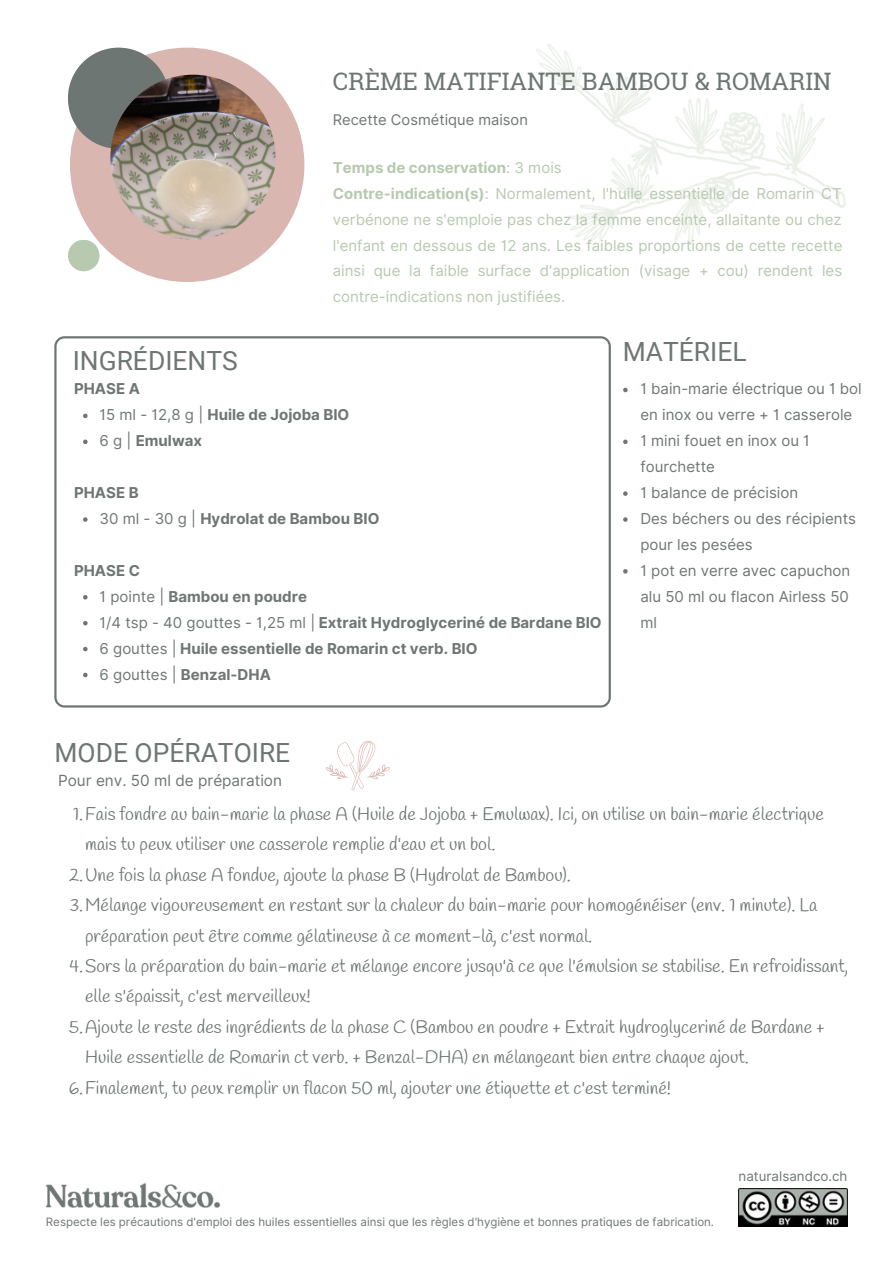
<style>
.page{position:relative;width:894px;height:1264px;background:#fff}
.page>*{position:absolute;margin:0;border:0;box-sizing:border-box;transform-origin:0 0}
.t1{font:26.4px "Roboto";color:#6e7673}
.t2{font:24px "Roboto Slab";color:#6e7673}
.t3{font:18px "Handlee";color:#6e7673}
.t4{font:15.3px "Inter";color:#6e7673}
.t5{font:15px/26px "Inter";color:#b7c9af}
.t6{font:700 15px/26px "Inter";color:#6e7673}
.t7{font:15px/26px "Inter";color:#6e7673}
.t8{font:14.7px "Inter";color:#6e7673}
.t9{font:13.35px "Inter";color:#6e7673}
.t10{font:11.55px "Inter";color:#6e7673}
.s1{font-weight:700}
.s2{font-weight:400}
</style>
<div class="page">
<svg style="left:54px;top:336px;width:556px;height:371px"></svg>
<div style="left:70px;top:48px;width:234px;height:234px;background:#dab6b1;border-radius:50%"></div>
<div style="left:68px;top:48px;width:101px;height:101px;background:#6e7673;border-radius:50%"></div>
<img style="left:110px;top:75px;width:165px;height:165px;border-radius:50%">
<img style="left:536px;top:44px;width:310px;height:201px">
<svg style="left:325px;top:741px;width:64px;height:49px"></svg>
<img style="left:46px;top:1183px;width:174px;height:24px">
<div style="left:68px;top:240px;width:31px;height:31px;background:#b7c9af;border-radius:50%"></div>
<img style="left:738px;top:1188px;width:109px;height:38px">
<svg style="left:83px;top:413px;width:5px;height:5px"></svg>
<svg style="left:83px;top:439px;width:5px;height:5px"></svg>
<svg style="left:83px;top:517px;width:5px;height:5px"></svg>
<svg style="left:83px;top:595px;width:5px;height:4px"></svg>
<svg style="left:83px;top:621px;width:5px;height:4px"></svg>
<svg style="left:83px;top:647px;width:5px;height:4px"></svg>
<svg style="left:83px;top:672px;width:5px;height:5px"></svg>
<svg style="left:623px;top:388px;width:4px;height:4px"></svg>
<svg style="left:623px;top:439px;width:4px;height:5px"></svg>
<svg style="left:623px;top:491px;width:4px;height:5px"></svg>
<svg style="left:623px;top:517px;width:4px;height:5px"></svg>
<svg style="left:623px;top:569px;width:4px;height:4px"></svg>
<h2 class="t2" style="left:333px;top:65px;width:500px">CRÈME MATIFIANTE BAMBOU &amp; ROMARIN</h2>
<p class="t8" style="left:333px;top:109px;width:196px">Recette Cosmétique maison</p>
<p class="t5" style="left:333px;top:154px;width:511px"><span class="s1">Temps de conservation</span>: 3 mois<br><span class="s1">Contre-indication(s)</span>: Normalement, l'huile essentielle de Romarin CT verbénone ne s'emploie pas chez la femme enceinte, allaitante ou chez l'enfant en dessous de 12 ans. Les faibles proportions de cette recette ainsi que la faible surface d'application (visage + cou) rendent les contre-indications non justifiées.</p>
<h1 class="t1" style="left:73px;top:341px;width:166px">INGRÉDIENTS</h1>
<h1 class="t1" style="left:622px;top:333px;width:125px">MATÉRIEL</h1>
<p class="t6" style="left:74px;top:376px;width:67px">PHASE A</p>
<p class="t6" style="left:100px;top:402px;width:251px"><span class="s2">15 ml - 12,8 g |</span> Huile de Jojoba BIO<br><span class="s2">6 g |</span> Emulwax</p>
<p class="t6" style="left:74px;top:480px;width:66px">PHASE B</p>
<p class="t6" style="left:100px;top:506px;width:281px"><span class="s2">30 ml - 30 g |</span> Hydrolat de Bambou BIO</p>
<p class="t6" style="left:74px;top:557px;width:67px">PHASE C</p>
<p class="t6" style="left:100px;top:583px;width:503px"><span class="s2">1 pointe |</span> Bambou en poudre<br><span class="s2">1/4 tsp - 40 gouttes - 1,25 ml |</span> Extrait Hydroglyceriné de Bardane BIO <span class="s2">6 gouttes |</span> Huile essentielle de Romarin ct verb. BIO<br><span class="s2">6 gouttes |</span> Benzal-DHA</p>
<h1 class="t1" style="left:54px;top:734px;width:237px">MODE OPÉRATOIRE</h1>
<p class="t4" style="left:58px;top:769px;width:225px">Pour env. 50 ml de préparation</p>
<p class="t7" style="left:640px;top:376px;width:223px">1 bain-marie électrique ou 1 bol en inox ou verre + 1 casserole<br>1 mini fouet en inox ou 1 fourchette<br>1 balance de précision<br>Des béchers ou des récipients pour les pesées<br>1 pot en verre avec capuchon alu 50 ml ou flacon Airless 50 ml</p>
<p class="t3" style="left:73px;top:803px;width:752px">1.Fais fondre au bain-marie la phase A (Huile de Jojoba + Emulwax). Ici, on utilise un bain-marie électrique</p>
<p class="t3" style="left:85px;top:833px;width:411px">mais tu peux utiliser une casserole remplie d'eau et un bol.</p>
<p class="t3" style="left:69px;top:863px;width:503px">2.Une fois la phase A fondue, ajoute la phase B (Hydrolat de Bambou).</p>
<p class="t3" style="left:70px;top:894px;width:748px">3.Mélange vigoureusement en restant sur la chaleur du bain-marie pour homogénéiser (env. 1 minute). La</p>
<p class="t3" style="left:85px;top:924px;width:508px">préparation peut être comme gélatineuse à ce moment-là, c'est normal.</p>
<p class="t3" style="left:69px;top:955px;width:780px">4.Sors la préparation du bain-marie et mélange encore jusqu'à ce que l'émulsion se stabilise. En refroidissant,</p>
<p class="t3" style="left:85px;top:985px;width:227px">elle s'épaissit, c'est merveilleux!</p>
<p class="t3" style="left:69px;top:1015px;width:757px">5.Ajoute le reste des ingrédients de la phase C (Bambou en poudre + Extrait hydroglyceriné de Bardane +</p>
<p class="t3" style="left:85px;top:1046px;width:665px">Huile essentielle de Romarin ct verb. + Benzal-DHA) en mélangeant bien entre chaque ajout.</p>
<p class="t3" style="left:69px;top:1076px;width:603px">6.Finalement, tu peux remplir un flacon 50 ml, ajouter une étiquette et c'est terminé!</p>
<p class="t10" style="left:46px;top:1213px;width:669px">Respecte les précautions d'emploi des huiles essentielles ainsi que les règles d'hygiène et bonnes pratiques de fabrication.</p>
<p class="t9" style="left:738px;top:1166px;width:110px">naturalsandco.ch</p>
</div>
